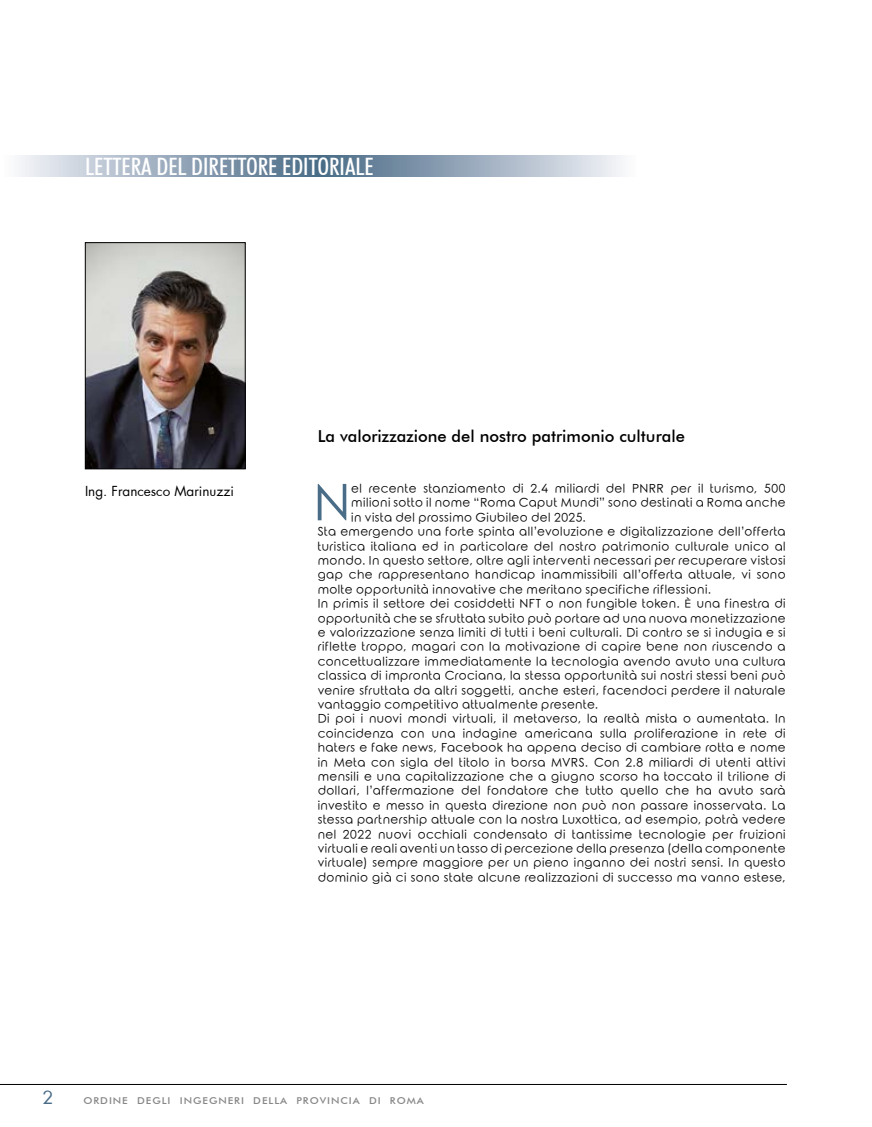
<style>
.page{position:relative;width:872px;height:1127px;background:#fff}
.page>*{position:absolute;margin:0;border:0;box-sizing:border-box;transform-origin:0 0}
.t1{font:50.25px "Rounded Elegance";color:#496c87}
.t2{font:500 condensed 24px "Futura BT";color:#fff}
.t3{font:18px "Futura";color:#496c87}
.t4{font:500 16.5px "Futura BT";color:#000}
.t5{font:13.5px "Futura";color:#000}
.t6{font:12px "Rounded Elegance";letter-spacing:.035em;color:#000}
.t7{font:500 9.45px "Futura BT";letter-spacing:.09em;color:#878787;scale:1.11 1}
</style>
<div class="page">
<hr style="left:0;top:1084px;width:787px;height:1px;background:#000">
<svg style="left:18px;top:155px;width:605px;height:21px;background:#9bacbd"></svg>
<img style="left:87px;top:244px;width:156px;height:223px">
<div style="left:85px;top:242px;width:160px;height:227px;border:1px solid #000"></div>
<h2 class="t2" style="left:85px;top:152px;width:290px">LETTERA DEL DIRETTORE EDITORIALE</h2>
<p class="t5" style="left:85px;top:482px;width:150px">Ing. Francesco Marinuzzi</p>
<h3 class="t4" style="left:318px;top:426px;width:368px">La valorizzazione del nostro patrimonio culturale</h3>
<h1 class="t1" style="left:313px;top:473px;width:39px">N</h1>
<p class="t6" style="left:351px;top:481px;width:436px">el recente stanziamento di 2.4 miliardi del PNRR per il turismo, 500</p>
<p class="t6" style="left:351px;top:496px;width:436px">milioni sotto il nome “Roma Caput Mundi” sono destinati a Roma anche</p>
<p class="t6" style="left:351px;top:510px;width:236px">in vista del prossimo Giubileo del 2025.</p>
<p class="t6" style="left:318px;top:525px;width:469px">Sta emergendo una forte spinta all’evoluzione e digitalizzazione dell’offerta</p>
<p class="t6" style="left:318px;top:539px;width:469px">turistica italiana ed in particolare del nostro patrimonio culturale unico al</p>
<p class="t6" style="left:318px;top:553px;width:469px">mondo. In questo settore, oltre agli interventi necessari per recuperare vistosi</p>
<p class="t6" style="left:318px;top:568px;width:469px">gap che rappresentano handicap inammissibili all’offerta attuale, vi sono</p>
<p class="t6" style="left:318px;top:582px;width:395px">molte opportunità innovative che meritano specifiche riflessioni.</p>
<p class="t6" style="left:318px;top:597px;width:469px">In primis il settore dei cosiddetti NFT o non fungible token. È una finestra di</p>
<p class="t6" style="left:318px;top:611px;width:469px">opportunità che se sfruttata subito può portare ad una nuova monetizzazione</p>
<p class="t6" style="left:318px;top:625px;width:469px">e valorizzazione senza limiti di tutti i beni culturali. Di contro se si indugia e si</p>
<p class="t6" style="left:318px;top:640px;width:469px">riflette troppo, magari con la motivazione di capire bene non riuscendo a</p>
<p class="t6" style="left:318px;top:654px;width:469px">concettualizzare immediatamente la tecnologia avendo avuto una cultura</p>
<p class="t6" style="left:318px;top:669px;width:469px">classica di impronta Crociana, la stessa opportunità sui nostri stessi beni può</p>
<p class="t6" style="left:318px;top:683px;width:469px">venire sfruttata da altri soggetti, anche esteri, facendoci perdere il naturale</p>
<p class="t6" style="left:318px;top:697px;width:282px">vantaggio competitivo attualmente presente.</p>
<p class="t6" style="left:318px;top:712px;width:469px">Di poi i nuovi mondi virtuali, il metaverso, la realtà mista o aumentata. In</p>
<p class="t6" style="left:318px;top:726px;width:469px">coincidenza con una indagine americana sulla proliferazione in rete di</p>
<p class="t6" style="left:318px;top:741px;width:469px">haters e fake news, Facebook ha appena deciso di cambiare rotta e nome</p>
<p class="t6" style="left:318px;top:755px;width:469px">in Meta con sigla del titolo in borsa MVRS. Con 2.8 miliardi di utenti attivi</p>
<p class="t6" style="left:318px;top:769px;width:469px">mensili e una capitalizzazione che a giugno scorso ha toccato il trilione di</p>
<p class="t6" style="left:318px;top:784px;width:469px">dollari, l’affermazione del fondatore che tutto quello che ha avuto sarà</p>
<p class="t6" style="left:318px;top:798px;width:469px">investito e messo in questa direzione non può non passare inosservata. La</p>
<p class="t6" style="left:318px;top:813px;width:469px">stessa partnership attuale con la nostra Luxottica, ad esempio, potrà vedere</p>
<p class="t6" style="left:318px;top:827px;width:469px">nel 2022 nuovi occhiali condensato di tantissime tecnologie per fruizioni</p>
<p class="t6" style="left:318px;top:841px;width:469px">virtuali e reali aventi un tasso di percezione della presenza (della componente</p>
<p class="t6" style="left:318px;top:856px;width:469px">virtuale) sempre maggiore per un pieno inganno dei nostri sensi. In questo</p>
<p class="t6" style="left:318px;top:870px;width:469px">dominio già ci sono state alcune realizzazioni di successo ma vanno estese,</p>
<h3 class="t3" style="left:43px;top:1085px;width:13px">2</h3>
<p class="t7" style="left:83px;top:1094px;width:308px">ORDINE DEGLI INGEGNERI DELLA PROVINCIA DI ROMA</p>
</div>
